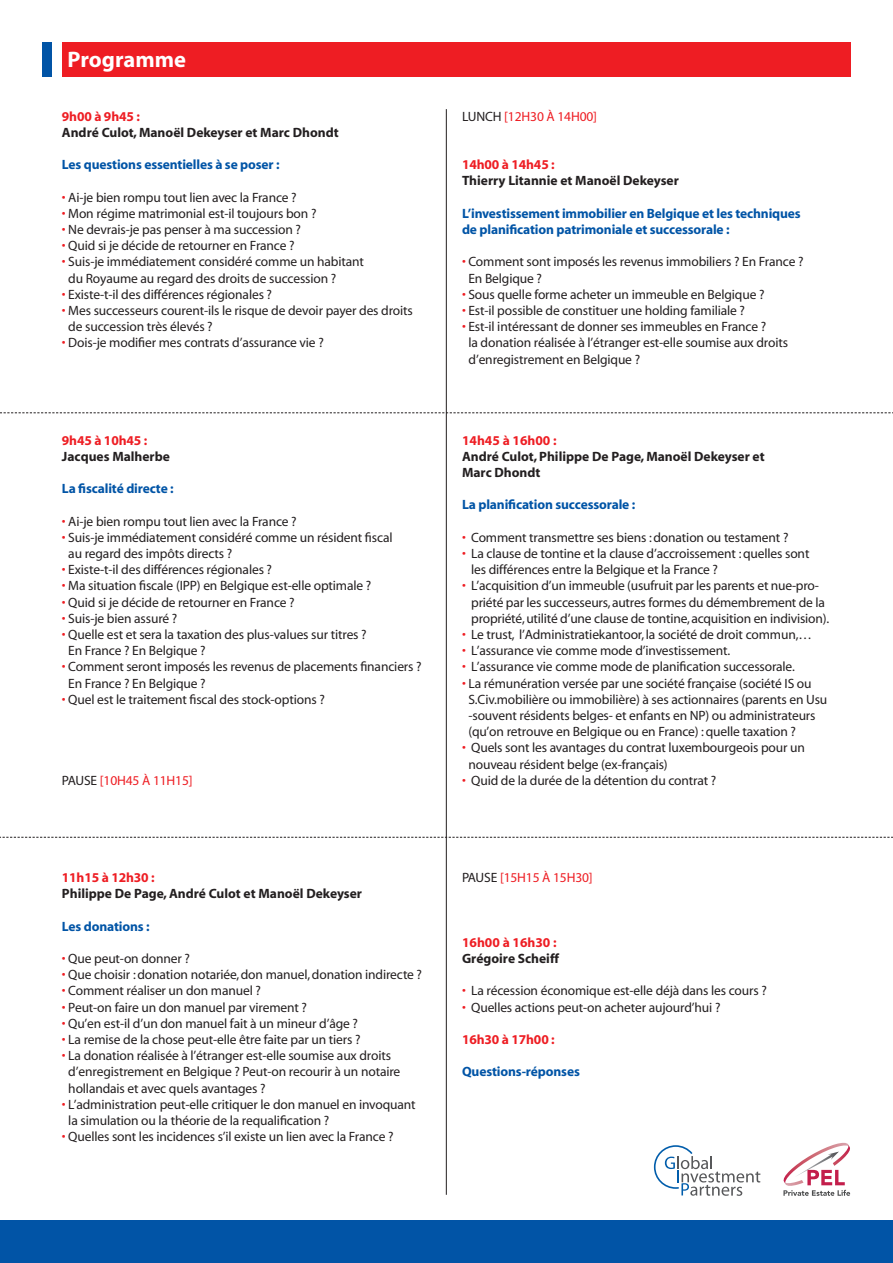
<style>
.page{position:relative;width:893px;height:1263px;background:#fff}
.page>*{position:absolute;margin:0;border:0;box-sizing:border-box;transform-origin:0 0}
.t1{font:700 22.5px "Myriad";color:#fff}
.t2{font:13.5px/16.2px "Myriad";letter-spacing:-.01em;color:#231f20}
.t3{font:700 13.5px/16.2px "Myriad";letter-spacing:-.01em;color:#0154a6}
.t4{font:700 13.5px/16.2px "Myriad";color:#231f20}
.t5{font:700 13.5px "Myriad";letter-spacing:-.01em;color:#ee1d23}
.t6{font:13.5px "Myriad";letter-spacing:-.01em;color:#ee1d23}
.s1{color:#ee1d23}
.s2{color:#231f20}
</style>
<div class="page">
<div style="left:0;top:1220px;width:892px;height:43px;background:#0154a6"></div>
<div style="left:61px;top:43px;width:789px;height:34px;background:#ee1d23"></div>
<div style="left:43px;top:43px;width:9px;height:34px;background:#0154a6"></div>
<svg style="left:0;top:412px;width:891px;height:1px"></svg>
<svg style="left:0;top:837px;width:892px;height:1px"></svg>
<hr style="left:446px;top:109px;width:1px;height:1086px;background:#231f20">
<svg style="left:783px;top:1142px;width:68px;height:54px"></svg>
<svg style="left:653px;top:1145px;width:107px;height:51px"></svg>
<h1 class="t1" style="left:68px;top:51px;width:120px">Programme</h1>
<p class="t5" style="left:62px;top:111px;width:79px">9h00 à 9h45 :</p>
<p class="t4" style="left:62px;top:125px;width:278px">André Culot, Manoël Dekeyser et Marc Dhondt</p>
<p class="t3" style="left:62px;top:158px;width:219px">Les questions essentielles à se poser :</p>
<p class="t2" style="left:62px;top:190px;width:236px"><span class="s1">•</span> Ai-je bien rompu tout lien avec la France ?</p>
<p class="t2" style="left:62px;top:206px;width:256px"><span class="s1">•</span> Mon régime matrimonial est-il toujours bon ?</p>
<p class="t2" style="left:62px;top:223px;width:241px"><span class="s1">•</span> Ne devrais-je pas penser à ma succession ?</p>
<p class="t2" style="left:62px;top:239px;width:234px"><span class="s1">•</span> Quid si je décide de retourner en France ?</p>
<p class="t2" style="left:68px;top:255px;width:297px;text-indent:-6px"><span class="s1">•</span> Suis-je immédiatement considéré comme un habitant du Royaume au regard des droits de succession ?</p>
<p class="t2" style="left:62px;top:287px;width:212px"><span class="s1">•</span> Existe-t-il des différences régionales ?</p>
<p class="t2" style="left:68px;top:304px;width:346px;text-indent:-6px"><span class="s1">•</span> Mes successeurs courent-ils le risque de devoir payer des droits de succession très élevés ?</p>
<p class="t2" style="left:62px;top:336px;width:263px"><span class="s1">•</span> Dois-je modifier mes contrats d’assurance vie ?</p>
<p class="t5" style="left:62px;top:435px;width:87px">9h45 à 10h45 :</p>
<p class="t4" style="left:62px;top:449px;width:110px">Jacques Malherbe</p>
<p class="t3" style="left:62px;top:482px;width:113px">La fiscalité directe :</p>
<p class="t2" style="left:62px;top:514px;width:236px"><span class="s1">•</span> Ai-je bien rompu tout lien avec la France ?</p>
<p class="t2" style="left:68px;top:530px;width:326px;text-indent:-6px"><span class="s1">•</span> Suis-je immédiatement considéré comme un résident fiscal au regard des impôts directs ?</p>
<p class="t2" style="left:62px;top:563px;width:212px"><span class="s1">•</span> Existe-t-il des différences régionales ?</p>
<p class="t2" style="left:62px;top:579px;width:311px"><span class="s1">•</span> Ma situation fiscale (IPP) en Belgique est-elle optimale ?</p>
<p class="t2" style="left:62px;top:595px;width:234px"><span class="s1">•</span> Quid si je décide de retourner en France ?</p>
<p class="t2" style="left:62px;top:611px;width:117px"><span class="s1">•</span> Suis-je bien assuré ?</p>
<p class="t2" style="left:68px;top:628px;width:300px;text-indent:-6px"><span class="s1">•</span> Quelle est et sera la taxation des plus-values sur titres ?<br>En France ? En Belgique ?</p>
<p class="t2" style="left:68px;top:660px;width:355px;text-indent:-6px"><span class="s1">•</span> Comment seront imposés les revenus de placements financiers ?<br>En France ? En Belgique ?</p>
<p class="t2" style="left:62px;top:692px;width:264px"><span class="s1">•</span> Quel est le traitement fiscal des stock-options ?</p>
<p class="t6" style="left:62px;top:775px;width:132px"><span class="s2">PAUSE</span> [10H45 À 11H15]</p>
<p class="t5" style="left:62px;top:872px;width:94px">11h15 à 12h30 :</p>
<p class="t4" style="left:62px;top:887px;width:301px">Philippe De Page, André Culot et Manoël Dekeyser</p>
<p class="t3" style="left:62px;top:919px;width:89px">Les donations :</p>
<p class="t2" style="left:62px;top:952px;width:129px"><span class="s1">•</span> Que peut-on donner ?</p>
<p class="t2" style="left:62px;top:968px;width:362px"><span class="s1">•</span> Que choisir : donation notariée, don manuel, donation indirecte ?</p>
<p class="t2" style="left:62px;top:984px;width:200px"><span class="s1">•</span> Comment réaliser un don manuel ?</p>
<p class="t2" style="left:62px;top:1000px;width:247px"><span class="s1">•</span> Peut-on faire un don manuel par virement ?</p>
<p class="t2" style="left:62px;top:1016px;width:297px"><span class="s1">•</span> Qu’en est-il d’un don manuel fait à un mineur d’âge ?</p>
<p class="t2" style="left:62px;top:1033px;width:300px"><span class="s1">•</span> La remise de la chose peut-elle être faite par un tiers ?</p>
<p class="t2" style="left:68px;top:1049px;width:333px;text-indent:-6px"><span class="s1">•</span> La donation réalisée à l’étranger est-elle soumise aux droits d’enregistrement en Belgique ? Peut-on recourir à un notaire hollandais et avec quels avantages ?</p>
<p class="t2" style="left:68px;top:1097px;width:349px;text-indent:-6px"><span class="s1">•</span> L’administration peut-elle critiquer le don manuel en invoquant la simulation ou la théorie de la requalification ?</p>
<p class="t2" style="left:62px;top:1130px;width:333px"><span class="s1">•</span> Quelles sont les incidences s’il existe un lien avec la France ?</p>
<p class="t6" style="left:462px;top:111px;width:136px"><span class="s2">LUNCH</span> [12H30 À 14H00]</p>
<p class="t5" style="left:462px;top:160px;width:94px">14h00 à 14h45 :</p>
<p class="t4" style="left:462px;top:174px;width:218px">Thierry Litannie et Manoël Dekeyser</p>
<p class="t3" style="left:462px;top:206px;width:340px">L’investissement immobilier en Belgique et les techniques de planification patrimoniale et successorale :</p>
<p class="t2" style="left:468px;top:255px;width:336px;text-indent:-6px"><span class="s1">•</span> Comment sont imposés les revenus immobiliers ? En France ?<br>En Belgique ?</p>
<p class="t2" style="left:462px;top:287px;width:304px"><span class="s1">•</span> Sous quelle forme acheter un immeuble en Belgique ?</p>
<p class="t2" style="left:462px;top:304px;width:284px"><span class="s1">•</span> Est-il possible de constituer une holding familiale ?</p>
<p class="t2" style="left:468px;top:320px;width:321px;text-indent:-6px"><span class="s1">•</span> Est-il intéressant de donner ses immeubles en France ?<br>la donation réalisée à l’étranger est-elle soumise aux droits d’enregistrement en Belgique ?</p>
<p class="t5" style="left:462px;top:435px;width:96px">14h45 à 16h00 :</p>
<p class="t4" style="left:462px;top:449px;width:304px">André Culot, Philippe De Page, Manoël Dekeyser et<br>Marc Dhondt</p>
<p class="t3" style="left:462px;top:498px;width:175px">La planification successorale :</p>
<p class="t2" style="left:462px;top:530px;width:328px"><span class="s1">•</span> Comment transmettre ses biens : donation ou testament ?</p>
<p class="t2" style="left:471px;top:547px;width:340px;text-indent:-9px"><span class="s1">•</span> La clause de tontine et la clause d’accroissement : quelles sont les différences entre la Belgique et la France ?</p>
<p class="t2" style="left:471px;top:579px;width:359px;text-indent:-9px"><span class="s1">•</span> L’acquisition d’un immeuble (usufruit par les parents et nue-pro&shy;priété par les successeurs, autres formes du démembrement de la propriété, utilité d’une clause de tontine, acquisition en indivision).</p>
<p class="t2" style="left:462px;top:628px;width:351px"><span class="s1">•</span> Le trust, l’Administratiekantoor, la société de droit commun,…</p>
<p class="t2" style="left:462px;top:644px;width:270px"><span class="s1">•</span> L’assurance vie comme mode d’investissement.</p>
<p class="t2" style="left:462px;top:660px;width:334px"><span class="s1">•</span> L’assurance vie comme mode de planification successorale.</p>
<p class="t2" style="left:468px;top:676px;width:360px;text-indent:-6px"><span class="s1">•</span> La rémunération versée par une société française (société IS ou S.Civ.mobilière ou immobilière) à ses actionnaires (parents en Usu -souvent résidents belges- et enfants en NP) ou administrateurs (qu’on retrouve en Belgique ou en France) : quelle taxation ?</p>
<p class="t2" style="left:468px;top:741px;width:338px;text-indent:-6px"><span class="s1">•</span> Quels sont les avantages du contrat luxembourgeois pour un nouveau résident belge (ex-français)</p>
<p class="t2" style="left:462px;top:773px;width:256px"><span class="s1">•</span> Quid de la durée de la détention du contrat ?</p>
<p class="t6" style="left:462px;top:872px;width:132px"><span class="s2">PAUSE</span> [15H15 À 15H30]</p>
<p class="t5" style="left:462px;top:937px;width:96px">16h00 à 16h30 :</p>
<p class="t4" style="left:462px;top:952px;width:99px">Grégoire Scheiff</p>
<p class="t2" style="left:462px;top:984px;width:306px"><span class="s1">•</span> La récession économique est-elle déjà dans les cours ?</p>
<p class="t2" style="left:462px;top:1000px;width:260px"><span class="s1">•</span> Quelles actions peut-on acheter aujourd’hui ?</p>
<p class="t5" style="left:462px;top:1034px;width:94px">16h30 à 17h00 :</p>
<p class="t3" style="left:462px;top:1065px;width:119px">Questions-réponses</p>
</div>
